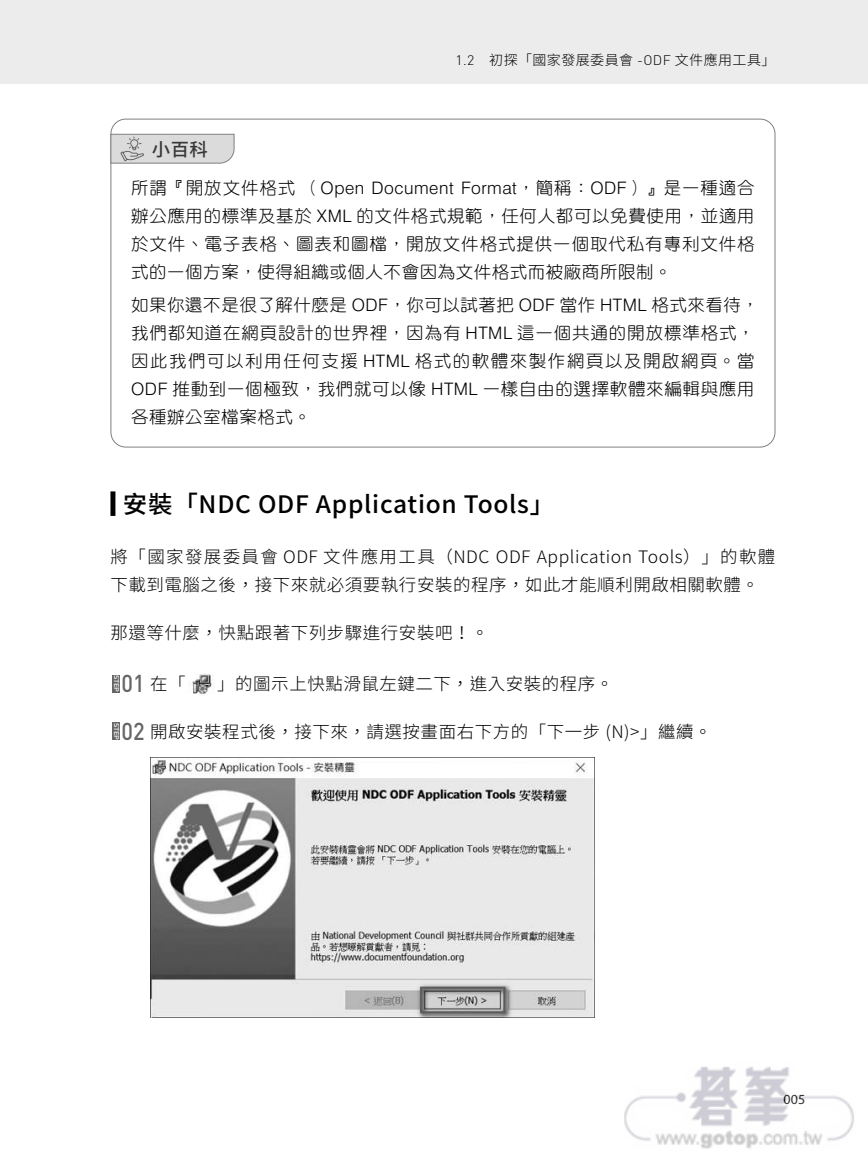
<style>
.page{position:relative;width:868px;height:1160px;background:#fff}
.page>*{position:absolute;margin:0;border:0;box-sizing:border-box;transform-origin:0 0}
.t1{font:500 24.15px "DIN Pro";color:#666;scale:.9 1}
.t2{font:500 23.97px "Noto Sans CJ Ktc";letter-spacing:.03em;color:#000}
.t3{font:500 18.03px "Noto Sans CJ Ktc";color:#373737}
.t4{font:17.15px/28px "DF Yuan Std W3";letter-spacing:.04em;color:#000;text-align:justify}
.t5{font:300 17.15px/28px "Noto Sans CJ Ktc";letter-spacing:.03em;color:#000}
.t6{font:14px "Myriad Pro";color:#000}
.t7{font:300 13.65px "Noto Sans CJ Ktc";letter-spacing:.03em;color:#000}
.t8{font:500 6.83px "DIN Pro";letter-spacing:-.05em;color:#fff;scale:1.11 1}
.s1{font-family:"DIN Pro"}
.s2{font-family:"Swiss 721 BT";font-weight:300}
.s3{font-family:"Noto Sans CJ Ktc";font-weight:300;font-size:17.15px;color:#000}
.s4{font-family:"DIN Pro";font-weight:500;font-size:24.15px;color:#666}
</style>
<div class="page">
<div style="left:11px;top:0;width:857px;height:84px;background:#ececec"></div>
<div style="left:0;top:0;width:11px;height:84px;background:#ececec"></div>
<div style="left:110px;top:491px;width:5px;height:25px;background:#000"></div>
<svg style="left:110px;top:133px;width:125px;height:31px;background:#d2d2d2"></svg>
<div style="left:113px;top:674px;width:7px;height:18px;background:#666"></div>
<img style="left:188px;top:673px;width:24px;height:22px">
<div style="left:113px;top:722px;width:7px;height:18px;background:#666"></div>
<img style="left:150px;top:757px;width:444px;height:261px">
<img style="left:624px;top:1067px;width:230px;height:82px">
<p class="t3" style="left:152px;top:139px;width:58px">小百科</p>
<p class="t7" style="left:455px;top:52px;width:321px"><span class="s1">1.2</span> 初探「國家發展委員會 <span class="s1">-ODF</span> 文件應用工具」</p>
<p class="t4" style="left:131px;top:174px;width:625px">所謂『開放文件格式（<span class="s2">Open Document Format</span>，簡稱：<span class="s2">ODF</span>）』是一種適合辦公應用的標準及基於 <span class="s2">XML</span> 的文件格式規範，任何人都可以免費使用，並適用於文件、電子表格、圖表和圖檔，開放文件格式提供一個取代私有專利文件格式的一個方案，使得組織或個人不會因為文件格式而被廠商所限制。</p>
<p class="t4" style="left:131px;top:291px;width:629px;text-align:left">如果你還不是很了解什麼是 <span class="s2">ODF</span>，你可以試著把 <span class="s2">ODF</span> 當作 <span class="s2">HTML</span> 格式來看待，我們都知道在網頁設計的世界裡，因為有 <span class="s2">HTML</span> 這一個共通的開放標準格式，因此我們可以利用任何支援 <span class="s2">HTML</span> 格式的軟體來製作網頁以及開啟網頁。當<span class="s2">ODF</span> 推動到一個極致，我們就可以像 <span class="s2">HTML</span> 一樣自由的選擇軟體來編輯與應用各種辦公室檔案格式。</p>
<h2 class="t2" style="left:123px;top:490px;width:433px">安裝「NDC ODF Application Tools」</h2>
<p class="t5" style="left:110px;top:543px;width:666px">將「國家發展委員會 ODF 文件應用工具（NDC ODF Application Tools）」的軟體下載到電腦之後，接下來就必須要執行安裝的程序，如此才能順利開啟相關軟體。</p>
<p class="t5" style="left:110px;top:619px;width:380px">那還等什麼，快點跟著下列步驟進行安裝吧！。</p>
<p class="t8" style="left:121px;top:675px;width:17px;rotate:90deg">STEP</p>
<h1 class="t1" style="left:121px;top:667px;width:73px">01 <span class="s3">在「</span></h1>
<p class="t5" style="left:217px;top:670px;width:398px">」的圖示上快點滑鼠左鍵二下，進入安裝的程序。</p>
<p class="t8" style="left:121px;top:723px;width:17px;rotate:90deg">STEP</p>
<p class="t5" style="left:121px;top:718px;width:592px"><span class="s4">02</span> 開啟安裝程式後，接下來，請選按畫面右下方的「下一步 (N)&gt;」繼續。</p>
<p class="t6" style="left:783px;top:1090px;width:23px">005</p>
</div>
